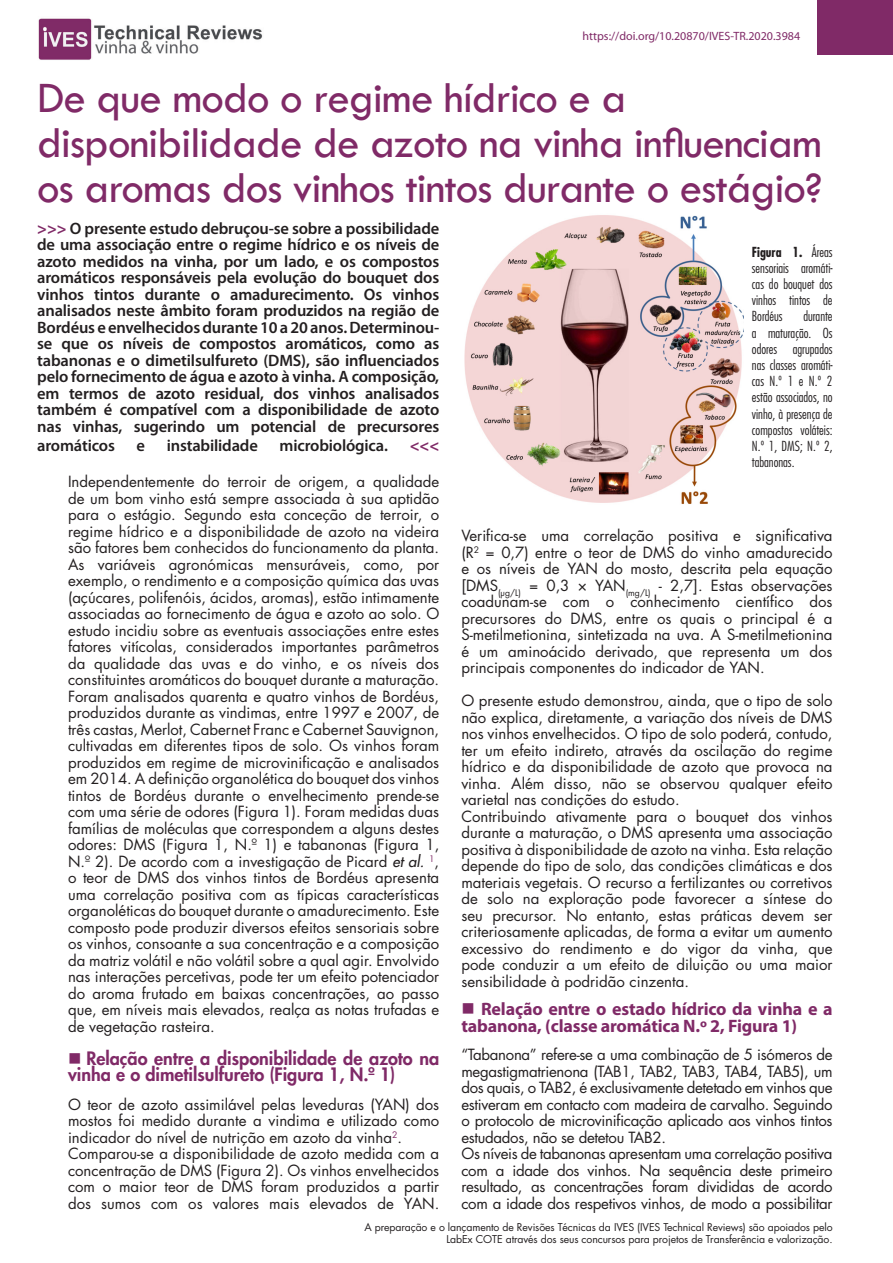
<style>
.page{position:relative;width:893px;height:1263px;background:#fff}
.page>*{position:absolute;margin:0;border:0;box-sizing:border-box;transform-origin:0 0}
.t1{font:45px/45px "Tw Cen";letter-spacing:-.02em;color:#802a67}
.t2{font:800 18px/16.5px "Futura";color:#802a67}
.t3{font:700 18px/16.5px "Myriad Pro";letter-spacing:-.01em;color:#802a67}
.t4{font:600 16.5px/16.5px "Myriad Pro";letter-spacing:-.01em;color:#231f20;text-align:justify}
.t5{font:700 16.5px "Myriad Pro";color:#802a67}
.t6{font:15px/16.5px "Futura";color:#231f20;text-align:justify}
.t7{font:300 condensed 13.5px/16.2px "Futura";color:#231f20;text-align:justify}
.t8{font:12px "Myriad Pro";color:#802a67}
.t9{font:10.5px/12.6px "Futura";letter-spacing:-.01em;color:#231f20;text-align:right}
.s1{font-weight:700;color:#802a67}
.s2{font-style:italic}
.s3{font-weight:700}
</style>
<div class="page">
<div style="left:817px;top:0;width:76px;height:55px;background:#802a67"></div>
<img style="left:464px;top:215px;width:279px;height:289px">
<img style="left:38px;top:18px;width:225px;height:42px">
<p class="t8" style="left:583px;top:29px;width:219px">https://doi.org/10.20870/IVES-TR.2020.3984</p>
<p class="t1" style="left:37px;top:75px;width:787px">De que modo o regime hídrico e a disponibilidade de azoto na vinha influenciam os aromas dos vinhos tintos durante o estágio?</p>
<p class="t4" style="left:37px;top:219px;width:404px"><span class="s1">&gt;&gt;&gt;</span> O presente estudo debruçou-se sobre a possibilidade de uma associação entre o regime hídrico e os níveis de azoto medidos na vinha, por um lado, e os compostos aromáticos responsáveis pela evolução do bouquet dos vinhos tintos durante o amadurecimento. Os vinhos analisados neste âmbito foram produzidos na região de Bordéus e envelhecidos durante 10 a 20 anos. Determinou&shy;se que os níveis de compostos aromáticos, como as tabanonas e o dimetilsulfureto (DMS), são influenciados pelo fornecimento de água e azoto à vinha. A composição, em termos de azoto residual, dos vinhos analisados também é compatível com a disponibilidade de azoto nas vinhas, sugerindo um potencial de precursores</p>
<p class="t4" style="left:37px;top:437px;width:79px">aromáticos</p>
<p class="t4" style="left:137px;top:437px;width:10px">e</p>
<p class="t4" style="left:167px;top:437px;width:93px">instabilidade</p>
<p class="t4" style="left:280px;top:437px;width:110px">microbiológica.</p>
<p class="t5" style="left:410px;top:435px;width:31px">&lt;&lt;&lt;</p>
<p class="t6" style="left:68px;top:473px;width:373px">Independentemente do terroir de origem, a qualidade de um bom vinho está sempre associada à sua aptidão para o estágio. Segundo esta conceção de terroir, o regime hídrico e a disponibilidade de azoto na videira são fatores bem conhecidos do funcionamento da planta.<br>As variáveis agronómicas mensuráveis, como, por exemplo, o rendimento e a composição química das uvas (açúcares, polifenóis, ácidos, aromas), estão intimamente associadas ao fornecimento de água e azoto ao solo. O estudo incidiu sobre as eventuais associações entre estes fatores vitícolas, considerados importantes parâmetros da qualidade das uvas e do vinho, e os níveis dos constituintes aromáticos do bouquet durante a maturação.<br>Foram analisados quarenta e quatro vinhos de Bordéus, produzidos durante as vindimas, entre 1997 e 2007, de três castas, Merlot, Cabernet Franc e Cabernet Sauvignon, cultivadas em diferentes tipos de solo. Os vinhos foram produzidos em regime de microvinificação e analisados em 2014. A definição organolética do bouquet dos vinhos tintos de Bordéus durante o envelhecimento prende-se com uma série de odores (Figura 1). Foram medidas duas famílias de moléculas que correspondem a alguns destes odores: DMS (Figura 1, N.º 1) e tabanonas (Figura 1, N.º 2). De acordo com a investigação de Picard <span class="s2">et al.</span> <sup>1</sup>, o teor de DMS dos vinhos tintos de Bordéus apresenta uma correlação positiva com as típicas características organoléticas do bouquet durante o amadurecimento. Este composto pode produzir diversos efeitos sensoriais sobre os vinhos, consoante a sua concentração e a composição da matriz volátil e não volátil sobre a qual agir. Envolvido nas interações percetivas, pode ter um efeito potenciador do aroma frutado em baixas concentrações, ao passo que, em níveis mais elevados, realça as notas trufadas e de vegetação rasteira.</p>
<p class="t2" style="left:68px;top:1050px;width:373px">■ Relação entre a disponibilidade de azoto na vinha e o dimetilsulfureto (Figura 1, N.º 1)</p>
<p class="t6" style="left:68px;top:1096px;width:373px">O teor de azoto assimilável pelas leveduras (YAN) dos mostos foi medido durante a vindima e utilizado como indicador do nível de nutrição em azoto da vinha<sup>2</sup>.</p>
<p class="t6" style="left:68px;top:1145px;width:373px">Comparou-se a disponibilidade de azoto medida com a concentração de DMS (Figura 2). Os vinhos envelhecidos com o maior teor de DMS foram produzidos a partir dos sumos com os valores mais elevados de YAN.</p>
<p class="t7" style="left:752px;top:243px;width:82px"><span class="s3">Figura 1.</span> Áreas sensoriais aromáti&shy;cas do bouquet dos vinhos tintos de Bordéus</p>
<p class="t7" style="left:752px;top:308px;width:82px;text-indent:52px">durante a maturação. Os odores agrupados nas classes aromáti&shy;cas N.º 1 e N.º 2 estão associados, no vinho, à presença de compostos voláteis:<br>N.º 1, DMS; N.º 2, tabanonas.</p>
<p class="t6" style="left:461px;top:527px;width:373px">Verifica-se uma correlação positiva e significativa (R<sup>2</sup> = 0,7) entre o teor de DMS do vinho amadurecido e os níveis de YAN do mosto, descrita pela equação [DMS<sub>(µg/L)</sub> = 0,3 × YAN<sub>(mg/L)</sub> - 2,7]. Estas observações coadunam-se com o conhecimento científico dos precursores do DMS, entre os quais o principal é a S-metilmetionina, sintetizada na uva. A S-metilmetionina é um aminoácido derivado, que representa um dos principais componentes do indicador de YAN.</p>
<p class="t6" style="left:461px;top:692px;width:373px">O presente estudo demonstrou, ainda, que o tipo de solo não explica, diretamente, a variação dos níveis de DMS nos vinhos envelhecidos. O tipo de solo poderá, contudo, ter um efeito indireto, através da oscilação do regime hídrico e da disponibilidade de azoto que provoca na vinha. Além disso, não se observou qualquer efeito varietal nas condições do estudo.</p>
<p class="t6" style="left:461px;top:808px;width:373px">Contribuindo ativamente para o bouquet dos vinhos durante a maturação, o DMS apresenta uma associação positiva à disponibilidade de azoto na vinha. Esta relação depende do tipo de solo, das condições climáticas e dos materiais vegetais. O recurso a fertilizantes ou corretivos de solo na exploração pode favorecer a síntese do seu precursor. No entanto, estas práticas devem ser criteriosamente aplicadas, de forma a evitar um aumento excessivo do rendimento e do vigor da vinha, que pode conduzir a um efeito de diluição ou uma maior sensibilidade à podridão cinzenta.</p>
<p class="t3" style="left:461px;top:1000px;width:373px">■ Relação entre o estado hídrico da vinha e a tabanona, (classe aromática N.º 2, Figura 1)</p>
<p class="t6" style="left:461px;top:1046px;width:373px">“Tabanona” refere-se a uma combinação de 5 isómeros de megastigmatrienona (TAB1, TAB2, TAB3, TAB4, TAB5), um dos quais, o TAB2, é exclusivamente detetado em vinhos que estiveram em contacto com madeira de carvalho. Seguindo o protocolo de microvinificação aplicado aos vinhos tintos estudados, não se detetou TAB2.</p>
<p class="t6" style="left:461px;top:1145px;width:373px">Os níveis de tabanonas apresentam uma correlação positiva com a idade dos vinhos. Na sequência deste primeiro resultado, as concentrações foram divididas de acordo com a idade dos respetivos vinhos, de modo a possibilitar</p>
<p class="t9" style="left:364px;top:1220px;width:470px">A preparação e o lançamento de Revisões Técnicas da IVES (IVES Technical Reviews) são apoiados pelo<br>LabEx COTE através dos seus concursos para projetos de Transferência e valorização.</p>
</div>
